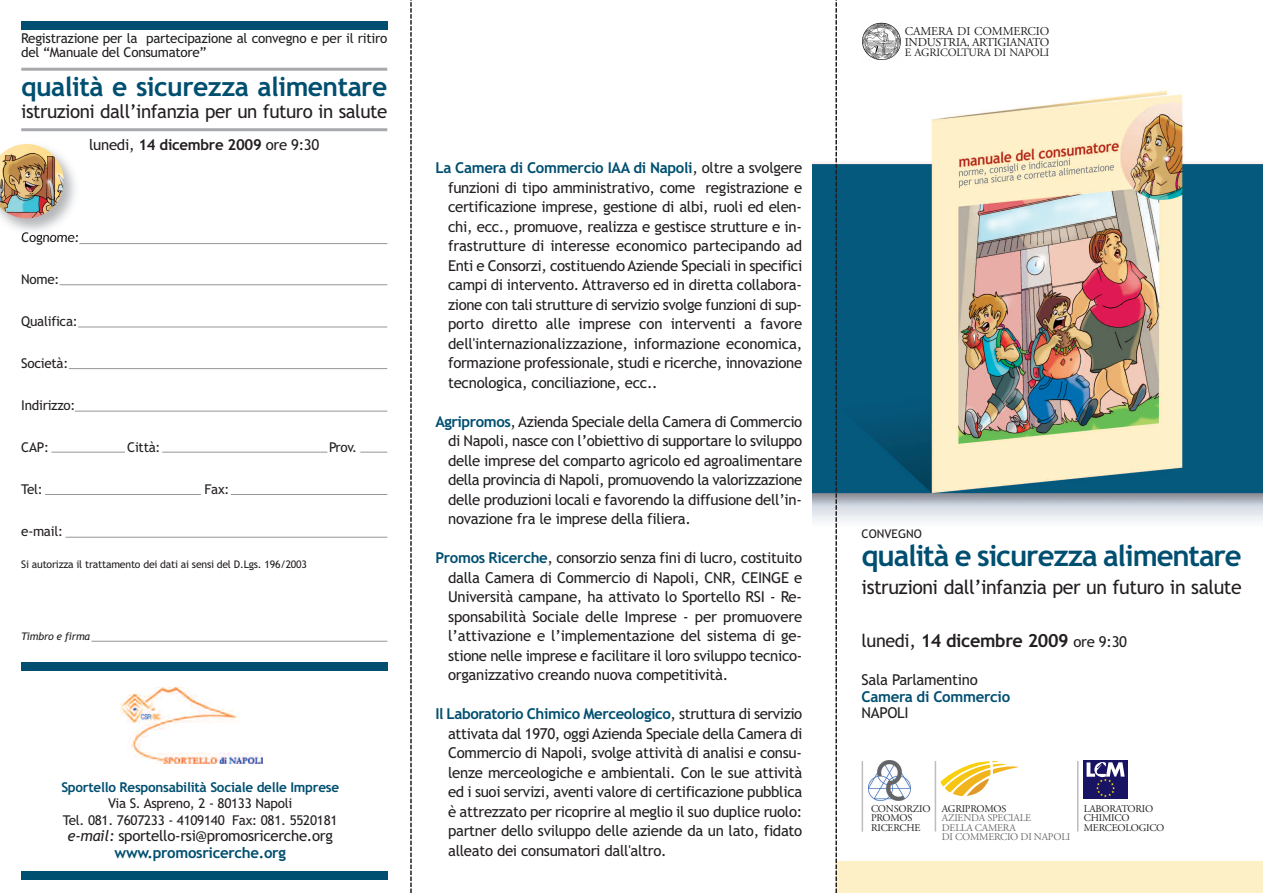
<style>
.page{position:relative;width:1263px;height:893px;background:#fff}
.page>*{position:absolute;margin:0;border:0;box-sizing:border-box;transform-origin:0 0}
.t1{font:700 29.25px "Trebuchet MS";letter-spacing:-.04em;color:#014f70}
.t2{font:700 26.55px "Trebuchet MS";letter-spacing:-.02em;color:#014f70}
.t3{font:19.5px "Trebuchet MS";letter-spacing:-.025em;color:#231f20}
.t4{font:18.75px "Trebuchet MS";letter-spacing:-.025em;color:#231f20}
.t5{font:700 18px "Trebuchet MS";letter-spacing:-.02em;color:#231f20}
.t6{font:15px/19.5px "Trebuchet MS";letter-spacing:-.02em;color:#231f20;text-align:justify}
.t7{font:700 15px "Trebuchet MS";letter-spacing:-.02em;color:#014f70}
.t8{font:13.5px/16.5px "Trebuchet MS";letter-spacing:-.02em;color:#231f20;text-align:center}
.t9{font:700 13.5px "Trebuchet MS";letter-spacing:-.02em;color:#014f70}
.t10{font:12px/10.5px "Adobe Garamond";letter-spacing:-.025em;color:#231f20}
.t11{font:12px "Trebuchet MS";color:#231f20}
.t12{font:11.25px "Adobe Garamond";letter-spacing:-.02em;color:#231f20}
.t13{font:10.5px "Trebuchet MS";letter-spacing:-.02em;color:#231f20}
.t14{font:italic 10.5px "Trebuchet MS";letter-spacing:-.02em;color:#231f20}
.t15{font:10.2px/9.4px "Adobe Garamond";letter-spacing:-.02em;color:#231f20}
.t16{font:10.2px/9.4px "Adobe Garamond";letter-spacing:-.02em;color:#6c6d70}
.s1{font-weight:700}
.s2{font-style:italic}
.s3{font-weight:700;color:#014f70}
.s4{font-weight:400}
.s5{font-weight:400;font-size:15px}
</style>
<div class="page">
<div style="left:836px;top:861px;width:427px;height:32px;background:#fef0c6"></div>
<img style="left:812px;top:90px;width:451px;height:432px">
<svg style="left:410px;top:0;width:2px;height:893px;background:#828080"></svg>
<svg style="left:835px;top:0;width:2px;height:893px;background:#59646b"></svg>
<img style="left:862px;top:22px;width:39px;height:38px">
<div style="left:21px;top:21px;width:366px;height:8px;background:#014f70"></div>
<hr style="left:21px;top:68px;width:366px;height:3px;background:#a8a9ad">
<hr style="left:21px;top:128px;width:366px;height:3px;background:#a8a9ad">
<img style="left:22px;top:232px;width:56px;height:6px">
<img style="left:0;top:144px;width:64px;height:74px">
<hr style="left:79px;top:243px;width:308px;height:1px;background:#939598">
<hr style="left:60px;top:284px;width:327px;height:1px;background:#939598">
<hr style="left:78px;top:327px;width:309px;height:1px;background:#939598">
<hr style="left:69px;top:368px;width:318px;height:1px;background:#939598">
<hr style="left:91px;top:641px;width:296px;height:1px;background:#939598">
<hr style="left:75px;top:411px;width:312px;height:1px;background:#939598">
<hr style="left:66px;top:537px;width:321px;height:1px;background:#939598">
<hr style="left:45px;top:494px;width:156px;height:1px;background:#939598">
<hr style="left:231px;top:494px;width:156px;height:1px;background:#939598">
<hr style="left:51px;top:452px;width:74px;height:1px;background:#939598">
<hr style="left:162px;top:452px;width:165px;height:1px;background:#939598">
<svg style="left:360px;top:452px;width:27px;height:1px"></svg>
<img style="left:120px;top:688px;width:143px;height:75px">
<div style="left:21px;top:872px;width:366px;height:8px;background:#014f70"></div>
<div style="left:21px;top:663px;width:366px;height:8px;background:#014f70"></div>
<img style="left:868px;top:760px;width:42px;height:40px">
<svg style="left:940px;top:761px;width:78px;height:35px"></svg>
<hr style="left:935px;top:761px;width:1px;height:70px;background:#bcbdc0">
<div style="left:1083px;top:760px;width:44px;height:38px;background:#191364"></div>
<svg style="left:1086px;top:762px;width:39px;height:35px"></svg>
<hr style="left:1077px;top:761px;width:1px;height:70px;background:#bcbdc0">
<hr style="left:861px;top:761px;width:2px;height:71px;background:#bcbdc0">
<p class="t8" style="left:21px;top:32px;width:368px;line-height:13.5px;text-align:left">Registrazione per la partecipazione al convegno e per il ritiro del “Manuale del Consumatore”</p>
<h2 class="t2" style="left:21px;top:71px;width:368px">qualità e sicurezza alimentare</h2>
<p class="t4" style="left:21px;top:101px;width:367px">istruzioni dall’infanzia per un futuro in salute</p>
<p class="t6" style="left:89px;top:135px;width:232px">lunedi, <span class="s1">14 dicembre 2009</span> ore 9:30</p>
<p class="t8" style="left:21px;top:229px;width:60px">Cognome:</p>
<p class="t8" style="left:21px;top:271px;width:40px">Nome:</p>
<p class="t8" style="left:21px;top:313px;width:58px">Qualifica:</p>
<p class="t8" style="left:21px;top:355px;width:49px">Società:</p>
<p class="t8" style="left:21px;top:397px;width:56px">Indirizzo:</p>
<p class="t8" style="left:21px;top:439px;width:29px">CAP:</p>
<p class="t8" style="left:127px;top:439px;width:35px">Città:</p>
<p class="t8" style="left:329px;top:439px;width:30px">Prov.</p>
<p class="t8" style="left:21px;top:481px;width:23px">Tel:</p>
<p class="t8" style="left:204px;top:481px;width:27px">Fax:</p>
<p class="t8" style="left:21px;top:523px;width:43px">e-mail:</p>
<p class="t13" style="left:21px;top:558px;width:287px">Si autorizza il trattamento dei dati ai sensi del D.Lgs. 196/2003</p>
<p class="t14" style="left:21px;top:630px;width:70px">Timbro e firma</p>
<p class="t9" style="left:61px;top:779px;width:279px">Sportello Responsabilità Sociale delle Imprese</p>
<p class="t8" style="left:63px;top:795px;width:276px">Via S. Aspreno, 2 - 80133 Napoli<br>Tel. 081. 7607233 - 4109140 Fax: 081. 5520181</p>
<p class="t6" style="left:68px;top:828px;width:267px;line-height:16.5px;text-align:center"><span class="s2">e-mail:</span> sportello-rsi@promosricerche.org <span class="s3">www.promosricerche.org</span></p>
<p class="t6" style="left:448px;top:158px;width:356px;text-indent:-13px"><span class="s3">La Camera di Commercio IAA di Napoli</span>, oltre a svolgere funzioni di tipo amministrativo, come registrazione e certificazione imprese, gestione di albi, ruoli ed elen&shy;chi, ecc., promuove, realizza e gestisce strutture e in&shy;frastrutture di interesse economico partecipando ad Enti e Consorzi, costituendo Aziende Speciali in specifici campi di intervento. Attraverso ed in diretta collabora&shy;zione con tali strutture di servizio svolge funzioni di sup&shy;porto diretto alle imprese con interventi a favore dell'internazionalizzazione, informazione economica, formazione professionale, studi e ricerche, innovazione tecnologica, conciliazione, ecc..</p>
<p class="t6" style="left:448px;top:412px;width:356px;text-indent:-13px"><span class="s3">Agripromos</span>, Azienda Speciale della Camera di Commercio di Napoli, nasce con l’obiettivo di supportare lo sviluppo delle imprese del comparto agricolo ed agroalimentare della provincia di Napoli, promuovendo la valorizzazione delle produzioni locali e favorendo la diffusione dell’in&shy;novazione fra le imprese della filiera.</p>
<p class="t6" style="left:448px;top:548px;width:356px;text-indent:-13px"><span class="s3">Promos Ricerche</span>, consorzio senza fini di lucro, costituito dalla Camera di Commercio di Napoli, CNR, CEINGE e Università campane, ha attivato lo Sportello RSI - Re&shy;sponsabilità Sociale delle Imprese - per promuovere l’attivazione e l’implementazione del sistema di ge&shy;stione nelle imprese e facilitare il loro sviluppo tecnico&shy;organizzativo creando nuova competitività.</p>
<p class="t6" style="left:448px;top:704px;width:356px;text-indent:-13px"><span class="s3">Il Laboratorio Chimico Merceologico</span>, struttura di servizio attivata dal 1970, oggi Azienda Speciale della Camera di Commercio di Napoli, svolge attività di analisi e consu&shy;lenze merceologiche e ambientali. Con le sue attività ed i suoi servizi, aventi valore di certificazione pubblica è attrezzato per ricoprire al meglio il suo duplice ruolo: partner dello sviluppo delle aziende da un lato, fidato alleato dei consumatori dall'altro.</p>
<p class="t10" style="left:905px;top:27px;width:146px">CAMERA DI COMMERCIO<br>INDUSTRIA, ARTIGIANATO</p>
<p class="t12" style="left:905px;top:48px;width:146px">E AGRICOLTURA DI NAPOLI</p>
<p class="t11" style="left:861px;top:527px;width:62px">CONVEGNO</p>
<h1 class="t1" style="left:861px;top:539px;width:382px">qualità e sicurezza alimentare</h1>
<h3 class="t3" style="left:861px;top:576px;width:382px">istruzioni dall’infanzia per un futuro in salute</h3>
<p class="t5" style="left:861px;top:631px;width:267px"><span class="s4">lunedi,</span> 14 dicembre 2009 <span class="s5">ore 9:30</span></p>
<p class="t6" style="left:861px;top:670px;width:118px">Sala Parlamentino</p>
<p class="t7" style="left:861px;top:688px;width:150px">Camera di Commercio</p>
<p class="t6" style="left:861px;top:703px;width:49px">NAPOLI</p>
<p class="t16" style="left:942px;top:814px;width:130px">AZIENDA SPECIALE<br>DELLA CAMERA<br>DI COMMERCIO DI NAPOLI</p>
<p class="t15" style="left:1084px;top:805px;width:82px">LABORATORIO<br>CHIMICO<br>MERCEOLOGICO</p>
<p class="t15" style="left:871px;top:805px;width:61px">CONSORZIO<br>PROMOS<br>RICERCHE</p>
<p class="t15" style="left:942px;top:805px;width:66px">AGRIPROMOS</p>
</div>
